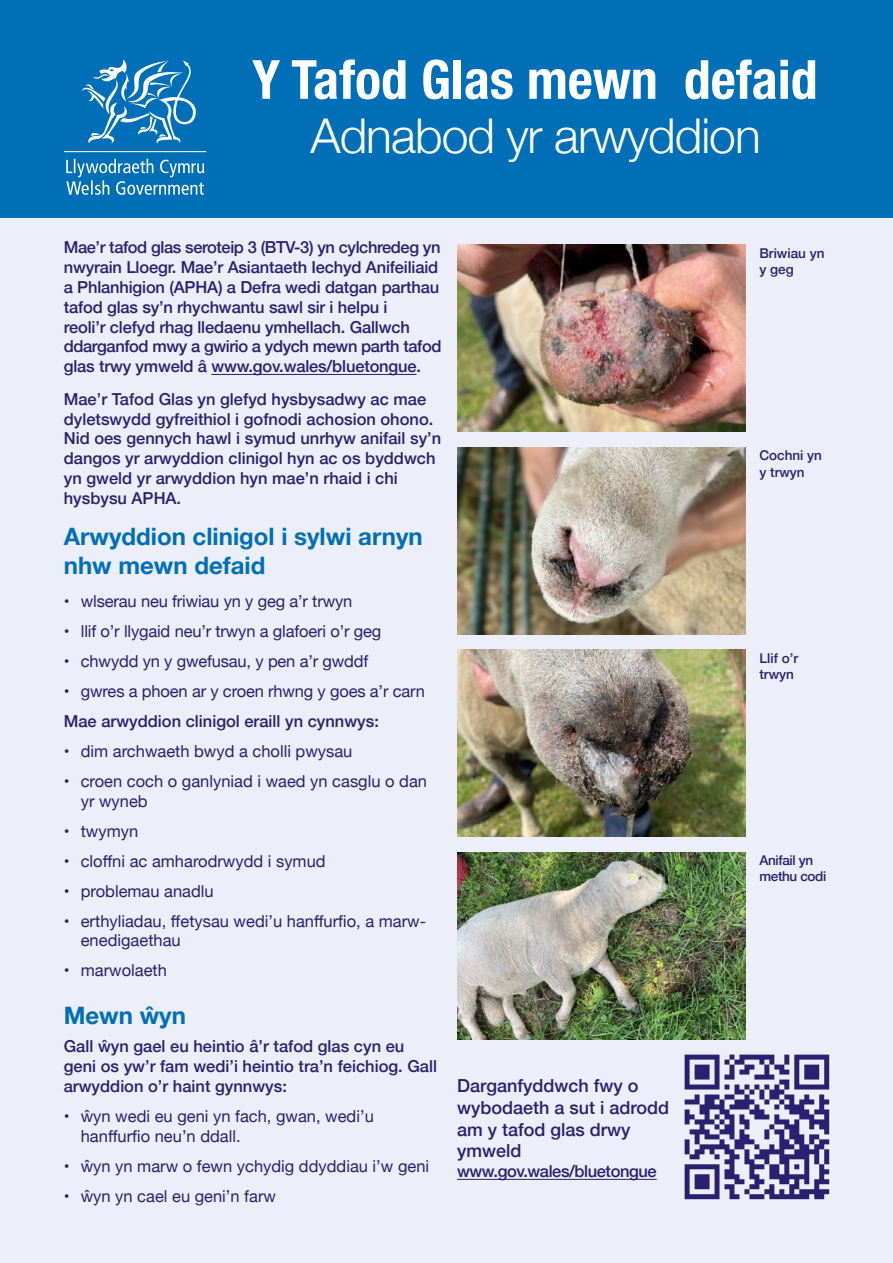
<style>
.page{position:relative;width:893px;height:1263px;background:#eceff9}
.page>*{position:absolute;margin:0;border:0;box-sizing:border-box;transform-origin:0 0}
.t1{font:700 condensed 54px "Helvetica Neue";color:#fff}
.t2{font:300 48px "Helvetica Neue";letter-spacing:-.02em;color:#fff}
.t3{font:700 24px/28.8px "Helvetica Neue";color:#006fb7}
.Text{font:500 18px/21.6px "Helvetica Neue";color:#2a206f}
.Text-2{font:500 16.5px/19.8px "Helvetica Neue";color:#2a206f}
.t4{font:16.5px/19.8px "Helvetica Neue";color:#2a206f}
.Text-3{font:500 16.5px "Helvetica Neue";letter-spacing:-.025em;color:#2a206f}
.t5{font:500 13.5px/16.2px "Helvetica Neue";color:#2a206f}
.t6{font:500 13.5px/16.2px "Helvetica Neue";letter-spacing:-.025em;color:#2a206f}
</style>
<div class="page">
<div style="left:0;top:0;width:893px;height:218px;background:#006fb7"></div>
<hr style="left:211px;top:374px;width:206px;height:1px;background:#2a206f">
<img style="left:457px;top:245px;width:288px;height:187px">
<img style="left:457px;top:447px;width:288px;height:187px">
<img style="left:457px;top:650px;width:288px;height:187px">
<img style="left:457px;top:852px;width:288px;height:187px">
<svg style="left:64px;top:60px;width:142px;height:135px"></svg>
<svg style="left:685px;top:1054px;width:144px;height:145px"></svg>
<hr style="left:457px;top:1179px;width:200px;height:1px;background:#2a206f">
<p class="t1" style="left:252px;top:35px;width:567px">Y Tafod Glas mewn defaid</p>
<p class="t2" style="left:310px;top:97px;width:452px">Adnabod yr arwyddion</p>
<p class="Text-2" style="left:64px;top:236px;width:379px">Mae’r tafod glas seroteip 3 (BTV-3) yn cylchredeg yn nwyrain Lloegr. Mae’r Asiantaeth Iechyd Anifeiliaid a Phlanhigion (APHA) a Defra wedi datgan parthau tafod glas sy’n rhychwantu sawl sir i helpu i<br>reoli’r clefyd rhag lledaenu ymhellach. Gallwch ddarganfod mwy a gwirio a ydych mewn parth tafod glas trwy ymweld â www.gov.wales/bluetongue.</p>
<p class="Text-2" style="left:64px;top:388px;width:379px">Mae’r Tafod Glas yn glefyd hysbysadwy ac mae dyletswydd gyfreithiol i gofnodi achosion ohono.<br>Nid oes gennych hawl i symud unrhyw anifail sy’n dangos yr arwyddion clinigol hyn ac os byddwch yn gweld yr arwyddion hyn mae’n rhaid i chi hysbysu APHA.</p>
<p class="t3" style="left:64px;top:523px;width:360px">Arwyddion clinigol i sylwi arnyn nhw mewn defaid</p>
<p class="t4" style="left:64px;top:592px;width:290px">• wlserau neu friwiau yn y geg a’r trwyn</p>
<p class="t4" style="left:64px;top:622px;width:319px">• llif o’r llygaid neu’r trwyn a glafoeri o’r geg</p>
<p class="t4" style="left:64px;top:652px;width:306px">• chwydd yn y gwefusau, y pen a’r gwddf</p>
<p class="t4" style="left:64px;top:682px;width:363px">• gwres a phoen ar y croen rhwng y goes a’r carn</p>
<p class="Text-2" style="left:64px;top:710px;width:317px">Mae arwyddion clinigol eraill yn cynnwys:</p>
<p class="t4" style="left:64px;top:742px;width:290px">• dim archwaeth bwyd a cholli pwysau</p>
<p class="t4" style="left:81px;top:772px;width:348px;text-indent:-17px">• croen coch o ganlyniad i waed yn casglu o dan yr wyneb</p>
<p class="t4" style="left:64px;top:822px;width:76px">• twymyn</p>
<p class="t4" style="left:64px;top:852px;width:263px">• cloffni ac amharodrwydd i symud</p>
<p class="t4" style="left:64px;top:882px;width:151px">• problemau anadlu</p>
<p class="t4" style="left:81px;top:912px;width:347px;text-indent:-17px">• erthyliadau, ffetysau wedi’u hanffurfio, a marw&shy;enedigaethau</p>
<p class="t4" style="left:64px;top:961px;width:105px">• marwolaeth</p>
<p class="t3" style="left:64px;top:1001px;width:124px">Mewn ŵyn</p>
<p class="Text-2" style="left:64px;top:1035px;width:375px">Gall ŵyn gael eu heintio â’r tafod glas cyn eu geni os yw’r fam wedi’i heintio tra’n feichiog. Gall arwyddion o’r haint gynnwys:</p>
<p class="t4" style="left:81px;top:1107px;width:295px;text-indent:-17px">• ŵyn wedi eu geni yn fach, gwan, wedi’u hanffurfio neu’n ddall.</p>
<p class="t4" style="left:64px;top:1157px;width:367px">• ŵyn yn marw o fewn ychydig ddyddiau i’w geni</p>
<p class="t4" style="left:64px;top:1187px;width:214px">• ŵyn yn cael eu geni’n farw</p>
<p class="Text" style="left:457px;top:1074px;width:214px">Darganfyddwch fwy o wybodaeth a sut i adrodd am y tafod glas drwy ymweld</p>
<p class="Text-3" style="left:457px;top:1158px;width:201px">www.gov.wales/bluetongue</p>
<p class="t5" style="left:759px;top:244px;width:67px">Briwiau yn y geg</p>
<p class="t5" style="left:759px;top:446px;width:64px">Cochni yn y trwyn</p>
<p class="t5" style="left:759px;top:649px;width:40px">Llif o’r trwyn</p>
<p class="t6" style="left:759px;top:851px;width:68px">Anifail yn methu codi</p>
</div>
